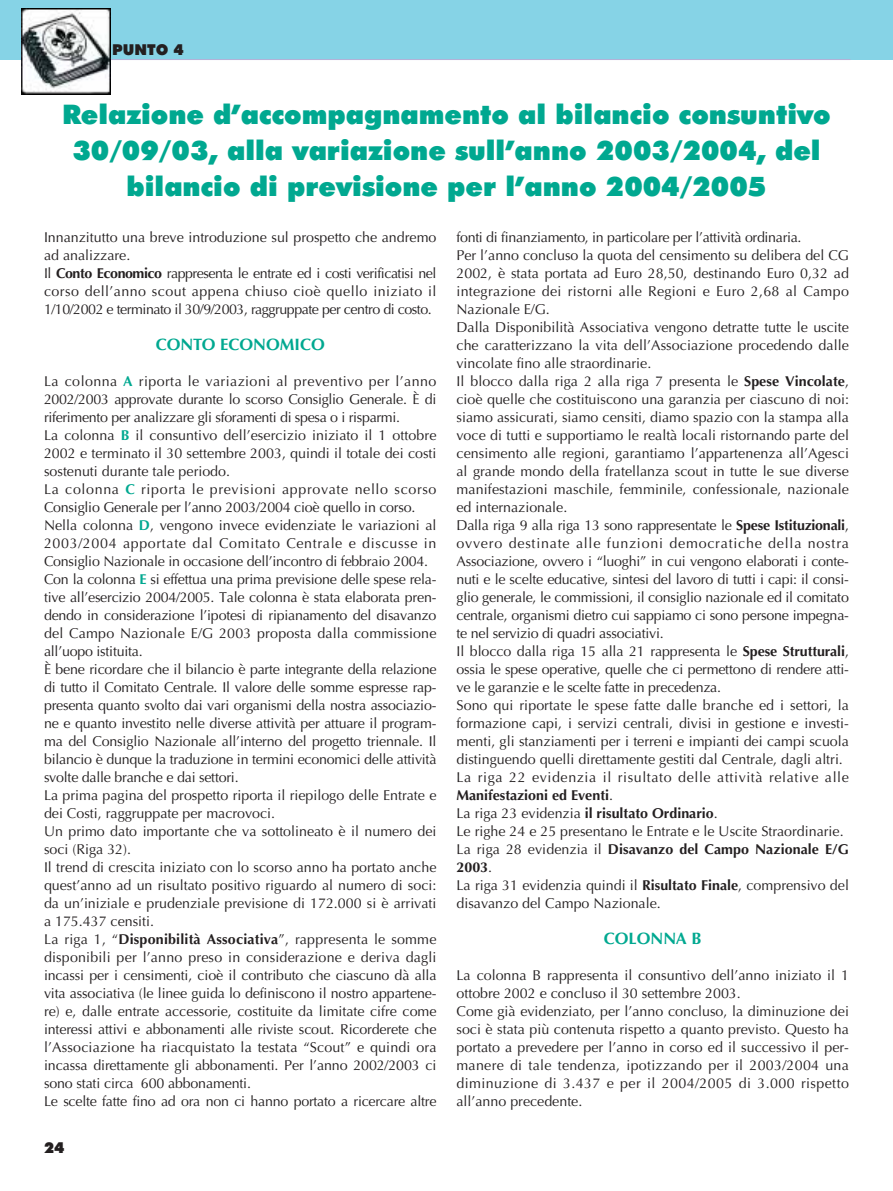
<style>
.page{position:relative;width:893px;height:1191px;background:#fff}
.page>*{position:absolute;margin:0;border:0;box-sizing:border-box;transform-origin:0 0}
.t1{font:900 27px/36px "Futura BT";color:#00a890;text-align:center}
.t2{font:700 16.5px "Optima";color:#00a890}
.t3{font:900 15px "Futura BT";color:#231f20}
.t4{font:14.25px/18px "Optima";color:#231f20}
.s1{font-weight:700}
.s2{font-weight:700;color:#00a890}
</style>
<div class="page">
<div style="left:0;top:0;width:893px;height:59px;background:#86d3e6"></div>
<hr style="left:43px;top:59px;width:807px;height:1px;background:#b4b1d8">
<img style="left:22px;top:8px;width:88px;height:86px">
<p class="t3" style="left:112px;top:45px;width:73px">PUNTO 4</p>
<h1 class="t1" style="left:62px;top:99px;width:770px">Relazione d’accompagnamento al bilancio consuntivo<br>30/09/03, alla variazione sull’anno 2003/2004, del bilancio di previsione per l’anno 2004/2005</h1>
<p class="t4" style="left:44px;top:229px;width:394px">Innanzitutto una breve introduzione sul prospetto che andremo ad analizzare.<br>Il <span class="s1">Conto Economico</span> rappresenta le entrate ed i costi verificatisi nel corso dell’anno scout appena chiuso cioè quello iniziato il 1/10/2002 e terminato il 30/9/2003, raggruppate per centro di costo.</p>
<p class="t2" style="left:156px;top:337px;width:171px">CONTO ECONOMICO</p>
<p class="t4" style="left:44px;top:373px;width:394px">La colonna <span class="s2">A</span> riporta le variazioni al preventivo per l’anno 2002/2003 approvate durante lo scorso Consiglio Generale. È di riferimento per analizzare gli sforamenti di spesa o i risparmi.<br>La colonna <span class="s2">B</span> il consuntivo dell’esercizio iniziato il 1 ottobre 2002 e terminato il 30 settembre 2003, quindi il totale dei costi sostenuti durante tale periodo.<br>La colonna <span class="s2">C</span> riporta le previsioni approvate nello scorso Consiglio Generale per l’anno 2003/2004 cioè quello in corso.<br>Nella colonna <span class="s2">D</span>, vengono invece evidenziate le variazioni al 2003/2004 apportate dal Comitato Centrale e discusse in Consiglio Nazionale in occasione dell’incontro di febbraio 2004.<br>Con la colonna <span class="s2">E</span> si effettua una prima previsione delle spese rela&shy;tive all’esercizio 2004/2005. Tale colonna è stata elaborata pren&shy;dendo in considerazione l’ipotesi di ripianamento del disavanzo del Campo Nazionale E/G 2003 proposta dalla commissione all’uopo istituita.<br>È bene ricordare che il bilancio è parte integrante della relazione di tutto il Comitato Centrale. Il valore delle somme espresse rap&shy;presenta quanto svolto dai vari organismi della nostra associazio&shy;ne e quanto investito nelle diverse attività per attuare il program&shy;ma del Consiglio Nazionale all’interno del progetto triennale. Il bilancio è dunque la traduzione in termini economici delle attività svolte dalle branche e dai settori.<br>La prima pagina del prospetto riporta il riepilogo delle Entrate e dei Costi, raggruppate per macrovoci.<br>Un primo dato importante che va sottolineato è il numero dei soci (Riga 32).<br>Il trend di crescita iniziato con lo scorso anno ha portato anche quest’anno ad un risultato positivo riguardo al numero di soci: da un’iniziale e prudenziale previsione di 172.000 si è arrivati a 175.437 censiti.<br>La riga 1, “<span class="s1">Disponibilità Associativa</span>”, rappresenta le somme disponibili per l’anno preso in considerazione e deriva dagli incassi per i censimenti, cioè il contributo che ciascuno dà alla vita associativa (le linee guida lo definiscono il nostro appartene&shy;re) e, dalle entrate accessorie, costituite da limitate cifre come interessi attivi e abbonamenti alle riviste scout. Ricorderete che l’Associazione ha riacquistato la testata “Scout” e quindi ora incassa direttamente gli abbonamenti. Per l’anno 2002/2003 ci sono stati circa 600 abbonamenti.<br>Le scelte fatte fino ad ora non ci hanno portato a ricercare altre</p>
<p class="t3" style="left:44px;top:1142px;width:22px">24</p>
<p class="t4" style="left:456px;top:229px;width:394px">fonti di finanziamento, in particolare per l’attività ordinaria.<br>Per l’anno concluso la quota del censimento su delibera del CG 2002, è stata portata ad Euro 28,50, destinando Euro 0,32 ad integrazione dei ristorni alle Regioni e Euro 2,68 al Campo Nazionale E/G.<br>Dalla Disponibilità Associativa vengono detratte tutte le uscite che caratterizzano la vita dell’Associazione procedendo dalle vincolate fino alle straordinarie.<br>Il blocco dalla riga 2 alla riga 7 presenta le <span class="s1">Spese Vincolate</span>, cioè quelle che costituiscono una garanzia per ciascuno di noi: siamo assicurati, siamo censiti, diamo spazio con la stampa alla voce di tutti e supportiamo le realtà locali ristornando parte del censimento alle regioni, garantiamo l’appartenenza all’Agesci al grande mondo della fratellanza scout in tutte le sue diverse manifestazioni maschile, femminile, confessionale, nazionale ed internazionale.<br>Dalla riga 9 alla riga 13 sono rappresentate le <span class="s1">Spese Istituzionali</span>, ovvero destinate alle funzioni democratiche della nostra Associazione, ovvero i “luoghi” in cui vengono elaborati i conte&shy;nuti e le scelte educative, sintesi del lavoro di tutti i capi: il consi&shy;glio generale, le commissioni, il consiglio nazionale ed il comitato centrale, organismi dietro cui sappiamo ci sono persone impegna&shy;te nel servizio di quadri associativi.<br>Il blocco dalla riga 15 alla 21 rappresenta le <span class="s1">Spese Strutturali</span>, ossia le spese operative, quelle che ci permettono di rendere atti&shy;ve le garanzie e le scelte fatte in precedenza.<br>Sono qui riportate le spese fatte dalle branche ed i settori, la formazione capi, i servizi centrali, divisi in gestione e investi&shy;menti, gli stanziamenti per i terreni e impianti dei campi scuola distinguendo quelli direttamente gestiti dal Centrale, dagli altri.<br>La riga 22 evidenzia il risultato delle attività relative alle <span class="s1">Manifestazioni ed Eventi</span>.<br>La riga 23 evidenzia <span class="s1">il risultato Ordinario</span>.<br>Le righe 24 e 25 presentano le Entrate e le Uscite Straordinarie.<br>La riga 28 evidenzia il <span class="s1">Disavanzo del Campo Nazionale E/G 2003</span>.<br>La riga 31 evidenzia quindi il <span class="s1">Risultato Finale</span>, comprensivo del disavanzo del Campo Nazionale.</p>
<p class="t2" style="left:604px;top:931px;width:99px">COLONNA B</p>
<p class="t4" style="left:456px;top:967px;width:394px">La colonna B rappresenta il consuntivo dell’anno iniziato il 1 ottobre 2002 e concluso il 30 settembre 2003.<br>Come già evidenziato, per l’anno concluso, la diminuzione dei soci è stata più contenuta rispetto a quanto previsto. Questo ha portato a prevedere per l’anno in corso ed il successivo il per&shy;manere di tale tendenza, ipotizzando per il 2003/2004 una diminuzione di 3.437 e per il 2004/2005 di 3.000 rispetto all’anno precedente.</p>
</div>
